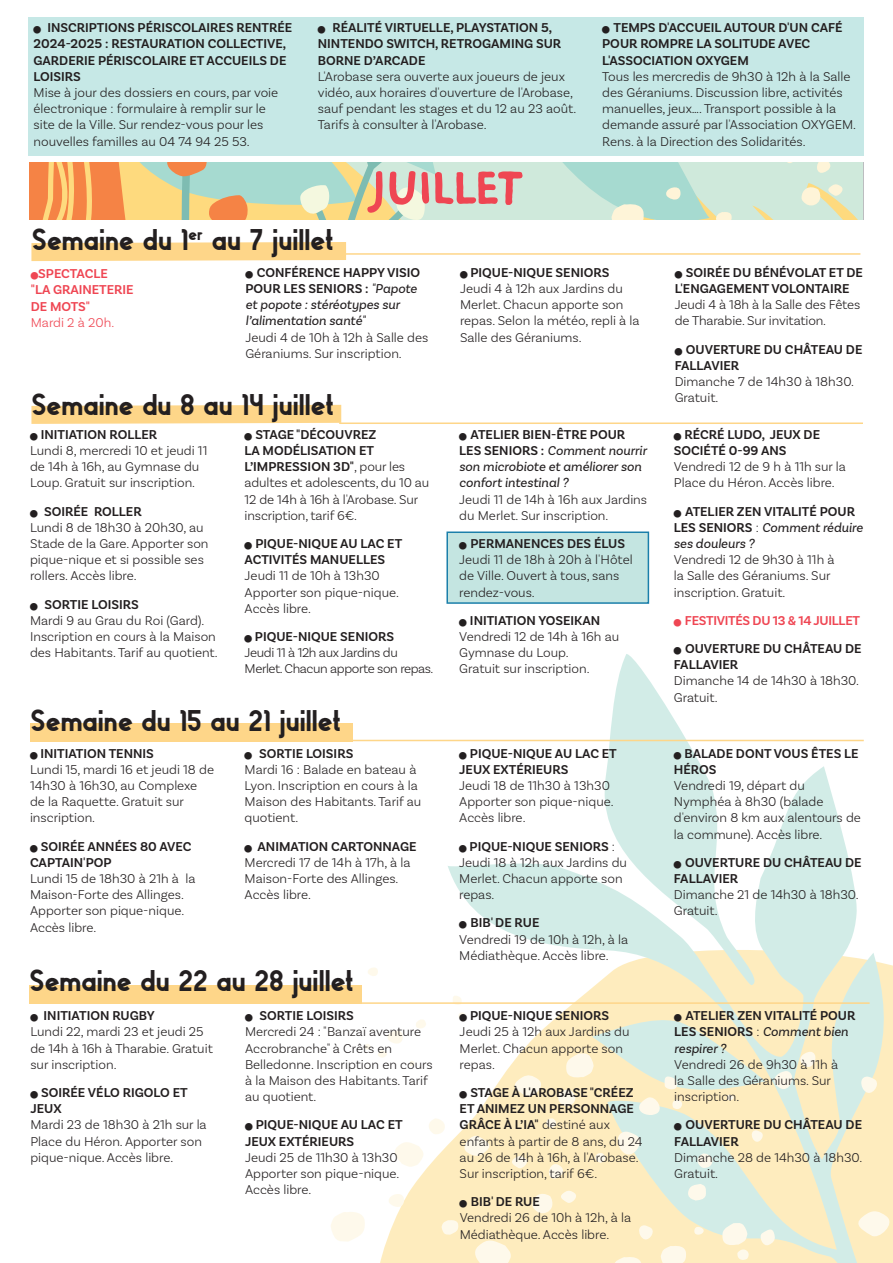
<style>
.page{position:relative;width:893px;height:1263px;background:#fff}
.page>*{position:absolute;margin:0;border:0;box-sizing:border-box;transform-origin:0 0}
.t1{font:700 52.5px "Duper";letter-spacing:.01em;color:#ef4653}
.t2{font:700 30px "Gilbert";color:#231f20}
.t3{font:300 13.5px/16.2px "Basic Sans";color:#231f20}
.t4{font:600 13.5px/16.2px "Basic Sans";color:#231f20}
.t5{font:italic 13.5px/16.2px "Basic Sans";color:#231f20}
.t6{font:300 13.5px/16.2px "Basic Sans";letter-spacing:-.03em;color:#231f20}
.t7{font:600 13.5px/16.2px "Basic Sans";letter-spacing:-.015em;color:#ef4653}
.t8{font:300 13.5px "Basic Sans";color:#ef4653}
.s1{font-weight:600;font-style:normal}
.s2{font-weight:600}
.s3{font-weight:300}
.s4{font-weight:400;font-style:italic}
</style>
<div class="page">
<div style="left:446px;top:531px;width:203px;height:73px;background:#c4e5e1;border:2px solid #1b7faa"></div>
<div style="left:29px;top:17px;width:835px;height:138px;background:#c6e8e6"></div>
<svg style="left:448px;top:654px;width:440px;height:311px"></svg>
<svg style="left:330px;top:965px;width:563px;height:298px;fill:#feecbe"></svg>
<svg style="left:30px;top:163px;width:833px;height:57px;background:#d2d7b7"></svg>
<svg style="left:31px;top:242px;width:315px;height:19px;background:#fed88f"></svg>
<svg style="left:31px;top:405px;width:310px;height:19px;background:#fed88f"></svg>
<div style="left:30px;top:723px;width:322px;height:18px;background:#fed689"></div>
<div style="left:30px;top:986px;width:332px;height:18px;background:#fed689"></div>
<hr style="left:343px;top:253px;width:517px;height:2px;background:#fed689">
<hr style="left:339px;top:422px;width:524px;height:2px;background:#fed689">
<hr style="left:340px;top:740px;width:524px;height:1px;background:#fed689">
<hr style="left:346px;top:1002px;width:524px;height:2px;background:#fed689">
<p class="t4" style="left:34px;top:20px;width:260px">■ INSCRIPTIONS PÉRISCOLAIRES RENTRÉE<br>2024-2025 : RESTAURATION COLLECTIVE,<br>GARDERIE PÉRISCOLAIRE ET ACCUEILS DE<br>LOISIRS</p>
<p class="t3" style="left:34px;top:84px;width:246px">Mise à jour des dossiers en cours, par voie électronique : formulaire à remplir sur le site de la Ville. Sur rendez-vous pour les nouvelles familles au 04 74 94 25 53.</p>
<p class="t4" style="left:318px;top:20px;width:245px">■ RÉALITÉ VIRTUELLE, PLAYSTATION 5,<br>NINTENDO SWITCH, RETROGAMING SUR<br>BORNE D’ARCADE</p>
<p class="t3" style="left:318px;top:68px;width:260px">L'Arobase sera ouverte aux joueurs de jeux vidéo, aux horaires d'ouverture de l'Arobase, sauf pendant les stages et du 12 au 23 août.<br>Tarifs à consulter à l'Arobase.</p>
<h1 class="t1" style="left:372px;top:157px;width:152px">JUILLET</h1>
<h2 class="t2" style="left:32px;top:220px;width:303px">Semaine du 1<sup>er</sup> au 7 juillet</h2>
<p class="t4" style="left:602px;top:20px;width:242px">■ TEMPS D'ACCUEIL AUTOUR D'UN CAFÉ<br>POUR ROMPRE LA SOLITUDE AVEC<br>L'ASSOCIATION OXYGEM</p>
<p class="t3" style="left:602px;top:68px;width:255px">Tous les mercredis de 9h30 à 12h à la Salle des Géraniums. Discussion libre, activités manuelles, jeux…. Transport possible à la demande assuré par l'Association OXYGEM.<br>Rens. à la Direction des Solidarités.</p>
<p class="t7" style="left:31px;top:266px;width:104px">■SPECTACLE<br>"LA GRAINETERIE<br>DE MOTS"</p>
<p class="t8" style="left:31px;top:314px;width:85px">Mardi 2 à 20h.</p>
<p class="t5" style="left:245px;top:264px;width:176px">■ <span class="s1">CONFÉRENCE HAPPY VISIO<br>POUR LES SENIORS :</span> "Papote et popote : stéréotypes sur l’alimentation santé"</p>
<p class="t3" style="left:245px;top:329px;width:184px">Jeudi 4 de 10h à 12h à Salle des<br>Géraniums. Sur inscription.</p>
<h2 class="t2" style="left:31px;top:384px;width:304px">Semaine du 8 au 14 juillet</h2>
<p class="t3" style="left:30px;top:426px;width:179px">■ <span class="s2">INITIATION ROLLER<br></span>Lundi 8, mercredi 10 et jeudi 11 de 14h à 16h, au Gymnase du<br>Loup. Gratuit sur inscription.</p>
<p class="t3" style="left:30px;top:503px;width:180px">■ <span class="s2">SOIRÉE ROLLER<br></span>Lundi 8 de 18h30 à 20h30, au<br>Stade de la Gare. Apporter son pique-nique et si possible ses rollers. Accès libre.</p>
<p class="t3" style="left:30px;top:596px;width:189px">■ <span class="s2">SORTIE LOISIRS<br></span>Mardi 9 au Grau du Roi (Gard).<br>Inscription en cours à la Maison des Habitants. Tarif au quotient.</p>
<p class="t3" style="left:245px;top:426px;width:186px">■ <span class="s2">STAGE "DÉCOUVREZ<br>LA MODÉLISATION ET<br>L’IMPRESSION 3D"</span>, pour les adultes et adolescents, du 10 au<br>12 de 14h à 16h à l'Arobase. Sur inscription, tarif 6€.</p>
<p class="t4" style="left:245px;top:535px;width:159px">■ PIQUE-NIQUE AU LAC ET<br>ACTIVITÉS MANUELLES</p>
<p class="t3" style="left:245px;top:568px;width:156px">Jeudi 11 de 10h à 13h30<br>Apporter son pique-nique.<br>Accès libre.</p>
<p class="t6" style="left:245px;top:628px;width:190px">■ <span class="s2">PIQUE-NIQUE SENIORS<br></span>Jeudi 11 à 12h aux Jardins du<br>Merlet. Chacun apporte son repas.</p>
<h2 class="t2" style="left:31px;top:701px;width:311px">Semaine du 15 au 21 juillet</h2>
<p class="t3" style="left:30px;top:745px;width:186px">■ <span class="s2">INITIATION TENNIS<br></span>Lundi 15, mardi 16 et jeudi 18 de<br>14h30 à 16h30, au Complexe de la Raquette. Gratuit sur inscription.</p>
<p class="t4" style="left:30px;top:838px;width:163px">■ SOIRÉE ANNÉES 80 AVEC<br>CAPTAIN'POP</p>
<p class="t3" style="left:30px;top:870px;width:167px">Lundi 15 de 18h30 à 21h à la<br>Maison-Forte des Allinges.<br>Apporter son pique-nique.<br>Accès libre.</p>
<p class="t3" style="left:245px;top:745px;width:178px">■ <span class="s2">SORTIE LOISIRS<br></span>Mardi 16 : Balade en bateau à<br>Lyon. Inscription en cours à la<br>Maison des Habitants. Tarif au quotient.</p>
<p class="t3" style="left:245px;top:838px;width:173px">■ <span class="s2">ANIMATION CARTONNAGE<br></span>Mercredi 17 de 14h à 17h, à la<br>Maison-Forte des Allinges.<br>Accès libre.</p>
<h2 class="t2" style="left:30px;top:960px;width:325px">Semaine du 22 au 28 juillet</h2>
<p class="t3" style="left:30px;top:1007px;width:184px">■ <span class="s2">INITIATION RUGBY<br></span>Lundi 22, mardi 23 et jeudi 25 de 14h à 16h à Tharabie. Gratuit sur inscription.</p>
<p class="t4" style="left:30px;top:1084px;width:159px">■ SOIRÉE VÉLO RIGOLO ET<br>JEUX</p>
<p class="t3" style="left:30px;top:1117px;width:178px">Mardi 23 de 18h30 à 21h sur la<br>Place du Héron. Apporter son pique-nique. Accès libre.</p>
<p class="t3" style="left:245px;top:1007px;width:189px">■ <span class="s2">SORTIE LOISIRS<br></span>Mercredi 24 : "Banzaï aventure<br>Accrobranche" à Crêts en<br>Belledonne. Inscription en cours à la Maison des Habitants. Tarif au quotient.</p>
<p class="t4" style="left:245px;top:1117px;width:159px">■ PIQUE-NIQUE AU LAC ET<br>JEUX EXTÉRIEURS</p>
<p class="t3" style="left:245px;top:1149px;width:156px">Jeudi 25 de 11h30 à 13h30<br>Apporter son pique-nique.<br>Accès libre.</p>
<p class="t3" style="left:460px;top:264px;width:181px">■ <span class="s2">PIQUE-NIQUE SENIORS<br></span>Jeudi 4 à 12h aux Jardins du<br>Merlet. Chacun apporte son repas. Selon la météo, repli à la<br>Salle des Géraniums.</p>
<p class="t4" style="left:675px;top:264px;width:190px">■ SOIRÉE DU BÉNÉVOLAT ET DE<br>L'ENGAGEMENT VOLONTAIRE</p>
<p class="t3" style="left:675px;top:296px;width:187px">Jeudi 4 à 18h à la Salle des Fêtes de Tharabie. Sur invitation.</p>
<p class="t4" style="left:675px;top:341px;width:189px">■ OUVERTURE DU CHÂTEAU DE<br>FALLAVIER</p>
<p class="t3" style="left:675px;top:373px;width:181px">Dimanche 7 de 14h30 à 18h30.<br>Gratuit.</p>
<p class="t5" style="left:459px;top:426px;width:189px">■ <span class="s1">ATELIER BIEN-ÊTRE POUR<br>LES SENIORS :</span> Comment nourrir son microbiote et améliorer son confort intestinal ?</p>
<p class="t3" style="left:459px;top:491px;width:189px">Jeudi 11 de 14h à 16h aux Jardins du Merlet. Sur inscription.</p>
<p class="t3" style="left:459px;top:535px;width:175px">■ <span class="s2">PERMANENCES DES ÉLUS<br></span>Jeudi 11 de 18h à 20h à l'Hôtel de Ville. Ouvert à tous, sans rendez-vous.</p>
<p class="t3" style="left:459px;top:612px;width:162px">■ <span class="s2">INITIATION YOSEIKAN<br></span>Vendredi 12 de 14h à 16h au<br>Gymnase du Loup.<br>Gratuit sur inscription.</p>
<p class="t4" style="left:459px;top:745px;width:159px">■ PIQUE-NIQUE AU LAC ET<br>JEUX EXTÉRIEURS</p>
<p class="t3" style="left:459px;top:777px;width:156px">Jeudi 18 de 11h30 à 13h30<br>Apporter son pique-nique.<br>Accès libre.</p>
<p class="t3" style="left:459px;top:838px;width:169px">■ <span class="s2">PIQUE-NIQUE SENIORS</span> :<br>Jeudi 18 à 12h aux Jardins du<br>Merlet. Chacun apporte son repas.</p>
<p class="t3" style="left:459px;top:915px;width:170px">■ <span class="s2">BIB' DE RUE<br></span>Vendredi 19 de 10h à 12h, à la<br>Médiathèque. Accès libre.</p>
<p class="t3" style="left:460px;top:1007px;width:171px">■ <span class="s2">PIQUE-NIQUE SENIORS<br></span>Jeudi 25 à 12h aux Jardins du<br>Merlet. Chacun apporte son repas.</p>
<p class="t3" style="left:460px;top:1084px;width:185px">■ <span class="s2">STAGE À L'AROBASE "CRÉEZ<br>ET ANIMEZ UN PERSONNAGE<br>GRÂCE À L’IA"</span> destiné aux enfants à partir de 8 ans, du 24 au 26 de 14h à 16h, à l'Arobase.<br>Sur inscription, tarif 6€.</p>
<p class="t3" style="left:460px;top:1193px;width:173px">■ <span class="s2">BIB' DE RUE<br></span>Vendredi 26 de 10h à 12h, à la<br>Médiathèque. Accès libre.</p>
<p class="t4" style="left:674px;top:426px;width:148px">■ RÉCRÉ LUDO, JEUX DE<br>SOCIÉTÉ 0-99 ANS</p>
<p class="t3" style="left:674px;top:458px;width:174px">Vendredi 12 de 9 h à 11h sur la<br>Place du Héron. Accès libre.</p>
<p class="t4" style="left:674px;top:503px;width:191px">■ ATELIER ZEN VITALITÉ POUR<br>LES SENIORS <span class="s3">:</span> <span class="s4">Comment réduire ses douleurs ?</span></p>
<p class="t3" style="left:674px;top:551px;width:162px">Vendredi 12 de 9h30 à 11h à la Salle des Géraniums. Sur inscription. Gratuit.</p>
<p class="t7" style="left:674px;top:612px;width:188px">■ FESTIVITÉS DU 13 &amp; 14 JUILLET</p>
<p class="t4" style="left:674px;top:640px;width:189px">■ OUVERTURE DU CHÂTEAU DE<br>FALLAVIER</p>
<p class="t3" style="left:674px;top:673px;width:187px">Dimanche 14 de 14h30 à 18h30.<br>Gratuit.</p>
<p class="t4" style="left:674px;top:745px;width:186px">■ BALADE DONT VOUS ÊTES LE<br>HÉROS</p>
<p class="t3" style="left:674px;top:777px;width:189px">Vendredi 19, départ du<br>Nymphéa à 8h30 (balade d'environ 8 km aux alentours de la commune). Accès libre.</p>
<p class="t4" style="left:674px;top:854px;width:189px">■ OUVERTURE DU CHÂTEAU DE<br>FALLAVIER</p>
<p class="t3" style="left:674px;top:886px;width:186px">Dimanche 21 de 14h30 à 18h30.<br>Gratuit.</p>
<p class="t4" style="left:674px;top:1008px;width:183px">■ ATELIER ZEN VITALITÉ POUR<br>LES SENIORS <span class="s3">:</span> <span class="s4">Comment bien respirer ?</span></p>
<p class="t3" style="left:674px;top:1056px;width:165px">Vendredi 26 de 9h30 à 11h à la Salle des Géraniums. Sur inscription.</p>
<p class="t4" style="left:674px;top:1117px;width:189px">■ OUVERTURE DU CHÂTEAU DE<br>FALLAVIER</p>
<p class="t3" style="left:674px;top:1149px;width:190px">Dimanche 28 de 14h30 à 18h30.<br>Gratuit.</p>
</div>
